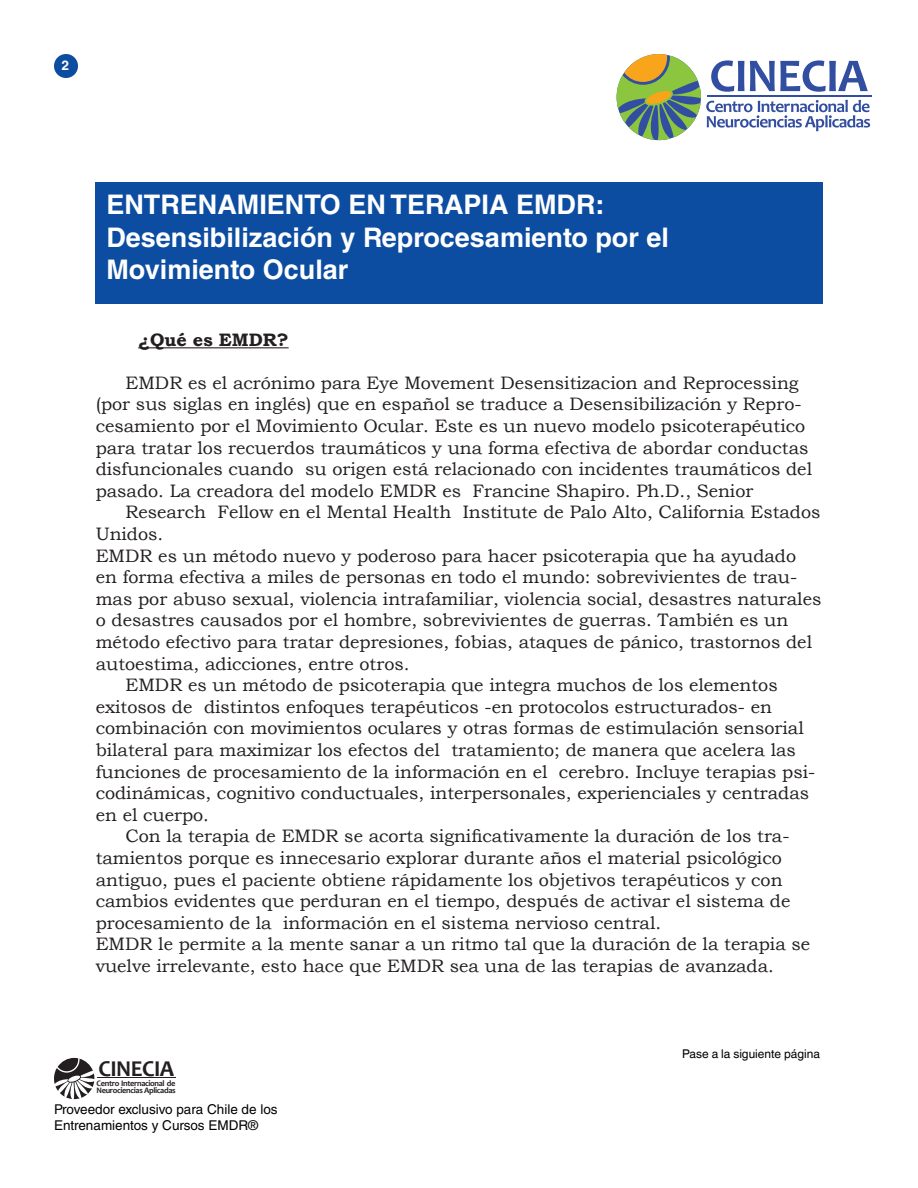
<style>
.page{position:relative;width:918px;height:1188px;background:#fff}
.page>*{position:absolute;margin:0;border:0;box-sizing:border-box;transform-origin:0 0}
.t1{font:700 27px/32.4px "Helvetica LT Std";color:#fff}
.t2{font:700 22.8px "Candara";letter-spacing:-.025em;color:#231f20}
.t3{font:18px/21.6px "Bookman Old Style";color:#231f20}
.t4{font:700 18px "Bookman Old Style";color:#231f20}
.t5{font:13.5px/16.2px "Helvetica LT Std";color:#000}
.t6{font:700 13.5px "Helvetica World";color:#fff}
.t7{font:12px "Helvetica World";color:#000}
.t8{font:700 8.4px/7.4px "Candara";letter-spacing:-.04em;color:#231f20}
</style>
<div class="page">
<hr style="left:707px;top:95px;width:165px;height:1px;background:#324ea1">
<svg style="left:617px;top:54px;width:253px;height:86px"></svg>
<svg style="left:54px;top:1058px;width:40px;height:41px"></svg>
<hr style="left:97px;top:1077px;width:79px;height:1px;background:#231f20">
<div style="left:54px;top:54px;width:24px;height:24px;background:#0d4da1;border-radius:50%"></div>
<hr style="left:138px;top:347px;width:151px;height:1px;background:#231f20">
<div style="left:95px;top:182px;width:728px;height:121px;background:#0d4da1"></div>
<p class="t6" style="left:61px;top:57px;width:9px">2</p>
<p class="t1" style="left:106px;top:188px;width:500px">ENTRENAMIENTO EN TERAPIA EMDR:</p>
<p class="t1" style="left:106px;top:221px;width:564px">Desensibilización y Reprocesamiento por el<br>Movimiento Ocular</p>
<p class="t4" style="left:138px;top:326px;width:152px">¿Qué es EMDR?</p>
<p class="t3" style="left:96px;top:372px;width:718px;text-indent:30px">EMDR es el acrónimo para Eye Movement Desensitizacion and Reprocessing (por sus siglas en inglés) que en español se traduce a Desensibilización y Repro&shy;cesamiento por el Movimiento Ocular. Este es un nuevo modelo psicoterapéutico para tratar los recuerdos traumáticos y una forma efectiva de abordar conductas disfuncionales cuando su origen está relacionado con incidentes traumáticos del pasado. La creadora del modelo EMDR es Francine Shapiro. Ph.D., Senior</p>
<p class="t3" style="left:96px;top:502px;width:726px;text-indent:30px">Research Fellow en el Mental Health Institute de Palo Alto, California Estados<br>Unidos.</p>
<p class="t3" style="left:96px;top:545px;width:727px">EMDR es un método nuevo y poderoso para hacer psicoterapia que ha ayudado en forma efectiva a miles de personas en todo el mundo: sobrevivientes de trau&shy;mas por abuso sexual, violencia intrafamiliar, violencia social, desastres naturales o desastres causados por el hombre, sobrevivientes de guerras. También es un método efectivo para tratar depresiones, fobias, ataques de pánico, trastornos del autoestima, adicciones, entre otros.</p>
<p class="t3" style="left:96px;top:674px;width:721px;text-indent:30px">EMDR es un método de psicoterapia que integra muchos de los elementos exitosos de distintos enfoques terapéuticos -en protocolos estructurados- en combinación con movimientos oculares y otras formas de estimulación sensorial bilateral para maximizar los efectos del tratamiento; de manera que acelera las funciones de procesamiento de la información en el cerebro. Incluye terapias psi&shy;codinámicas, cognitivo conductuales, interpersonales, experienciales y centradas en el cuerpo.</p>
<p class="t3" style="left:96px;top:826px;width:696px;text-indent:30px">Con la terapia de EMDR se acorta significativamente la duración de los tra&shy;tamientos porque es innecesario explorar durante años el material psicológico antiguo, pues el paciente obtiene rápidamente los objetivos terapéuticos y con cambios evidentes que perduran en el tiempo, después de activar el sistema de procesamiento de la información en el sistema nervioso central.</p>
<p class="t3" style="left:96px;top:934px;width:716px">EMDR le permite a la mente sanar a un ritmo tal que la duración de la terapia se vuelve irrelevante, esto hace que EMDR sea una de las terapias de avanzada.</p>
<p class="t2" style="left:98px;top:1055px;width:77px">CINECIA</p>
<p class="t8" style="left:97px;top:1079px;width:81px">Centro Internacional de<br>Neurociencias Aplicadas</p>
<p class="t5" style="left:54px;top:1101px;width:225px">Proveedor exclusivo para Chile de los<br>Entrenamientos y Cursos EMDR®</p>
<p class="t7" style="left:682px;top:1046px;width:139px">Pase a la siguiente página</p>
</div>
